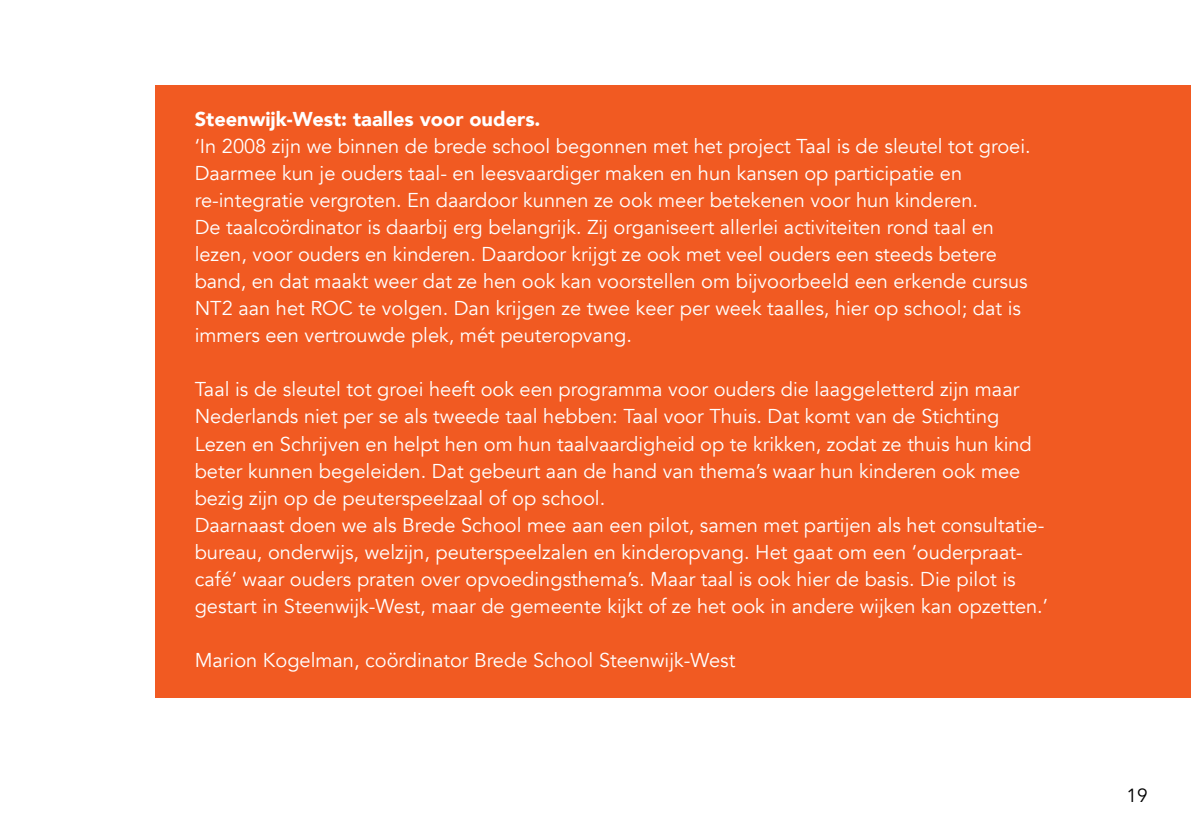
<style>
.page{position:relative;width:1191px;height:840px;background:#fff}
.page>*{position:absolute;margin:0;border:0;box-sizing:border-box;transform-origin:0 0}
.t1{font:20px/27px "Avenir";color:#fff}
.t2{font:900 20px "Avenir";color:#fff}
.t3{font:19px "Avenir";color:#000}
</style>
<div class="page">
<div style="left:155px;top:85px;width:1036px;height:612px;background:#f15a22"></div>
<p class="t2" style="left:195px;top:102px;width:347px">Steenwijk-West: taalles voor ouders.</p>
<p class="t1" style="left:195px;top:133px;width:837px">‘In 2008 zijn we binnen de brede school begonnen met het project Taal is de sleutel tot groei.<br>Daarmee kun je ouders taal- en leesvaardiger maken en hun kansen op participatie en re-integratie vergroten. En daardoor kunnen ze ook meer betekenen voor hun kinderen.<br>De taalcoördinator is daarbij erg belangrijk. Zij organiseert allerlei activiteiten rond taal en lezen, voor ouders en kinderen. Daardoor krijgt ze ook met veel ouders een steeds betere band, en dat maakt weer dat ze hen ook kan voorstellen om bijvoorbeeld een erkende cursus NT2 aan het ROC te volgen. Dan krijgen ze twee keer per week taalles, hier op school; dat is immers een vertrouwde plek, mét peuteropvang.</p>
<p class="t1" style="left:195px;top:376px;width:854px">Taal is de sleutel tot groei heeft ook een programma voor ouders die laaggeletterd zijn maar Nederlands niet per se als tweede taal hebben: Taal voor Thuis. Dat komt van de Stichting Lezen en Schrijven en helpt hen om hun taalvaardigheid op te krikken, zodat ze thuis hun kind beter kunnen begeleiden. Dat gebeurt aan de hand van thema’s waar hun kinderen ook mee bezig zijn op de peuterspeelzaal of op school.<br>Daarnaast doen we als Brede School mee aan een pilot, samen met partijen als het consultatie&shy;bureau, onderwijs, welzijn, peuterspeelzalen en kinderopvang. Het gaat om een ‘ouderpraat&shy;café’ waar ouders praten over opvoedingsthema’s. Maar taal is ook hier de basis. Die pilot is gestart in Steenwijk-West, maar de gemeente kijkt of ze het ook in andere wijken kan opzetten.’</p>
<p class="t1" style="left:195px;top:646px;width:542px">Marion Kogelman, coördinator Brede School Steenwijk-West</p>
<p class="t3" style="left:1126px;top:783px;width:23px">19</p>
</div>
